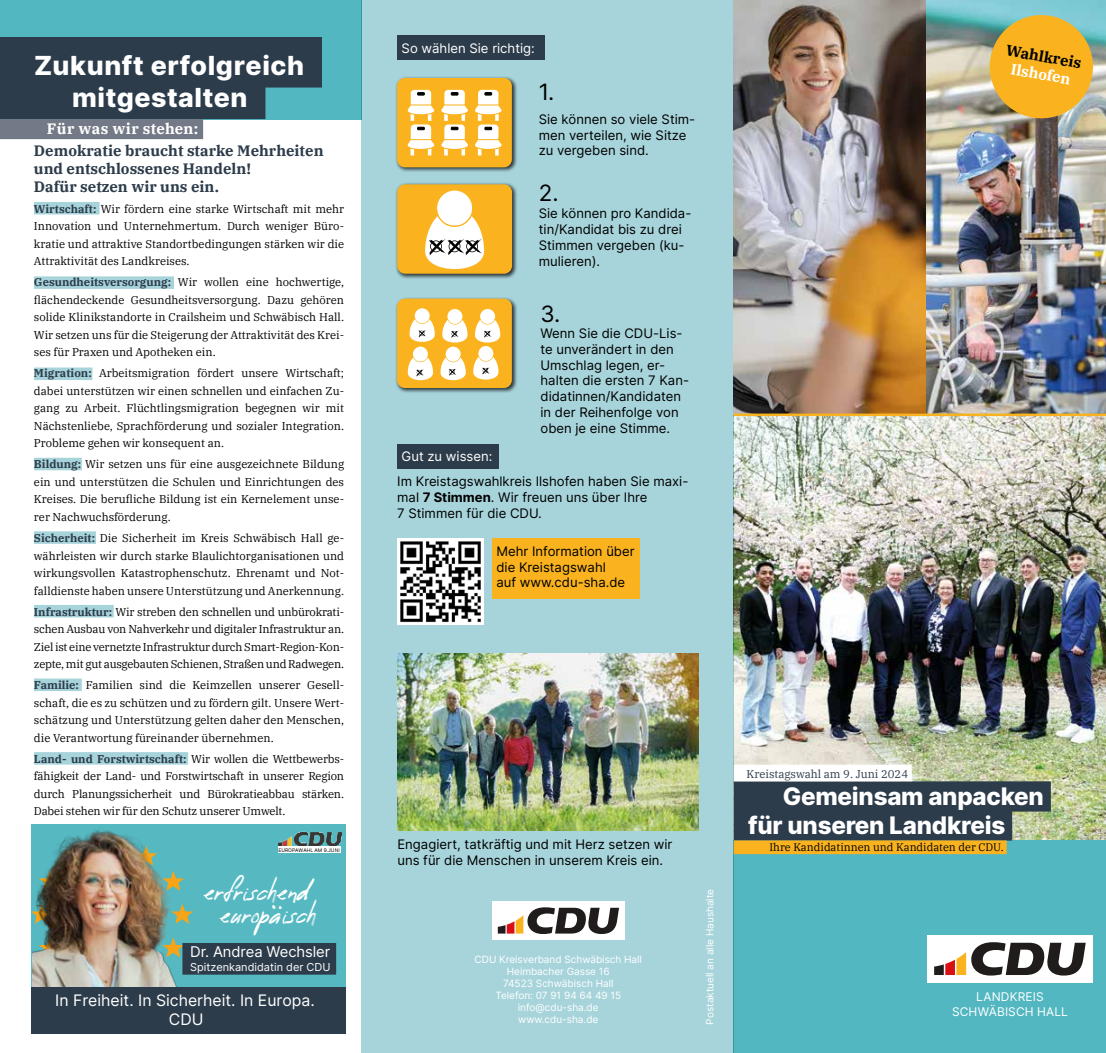
<style>
.page{position:relative;width:1106px;height:1053px;background:#fff}
.page>*{position:absolute;margin:0;border:0;box-sizing:border-box;transform-origin:0 0}
.t1{font:800 26.25px/31.5px "Inter";letter-spacing:.025em;color:#fff}
.t2{font:800 24.12px/29px "Inter";letter-spacing:-.01em;color:#fff}
.t3{font:23.25px "Reey";color:#fff}
.t4{font:22.5px "Inter";color:#000}
.t5{font:15.88px/19px "Inter";color:#fff;text-align:center}
.t6{font:700 15px/17.5px "IBM Plex Serif";color:#2d3c4b}
.t7{font:700 15px "IBM Plex Serif";letter-spacing:.02em;color:#fff}
.t8{font:700 15px "IBM Plex Serif";color:#000}
.t9{font:14.75px "Inter";letter-spacing:-.005em;color:#fff}
.t10{font:13.12px/15.8px "Inter";color:#000}
.t11{font:13.12px "Inter";color:#fff}
.t12{font:12px/14.4px "Inter";letter-spacing:.015em;color:#fff;text-align:center}
.t13{font:11.25px/17.5px "IBM Plex Serif";color:#000;text-align:justify}
.t14{font:11.25px "IBM Plex Serif";color:#2d3c4b}
.t15{font:11px "Inter";color:#fff}
.t16{font:10.88px "IBM Plex Serif";color:#000}
.t17{font:10px/12px "Inter";color:#fff;text-align:center}
.t18{font:5px "Inter";color:#000}
.s1{font-weight:700;color:#2d3c4b}
.s2{font-weight:700}
</style>
<div class="page">
<img style="left:733px;top:0;width:373px;height:840px">
<div style="left:0;top:0;width:361px;height:119px;background:#52b7c1"></div>
<div style="left:0;top:37px;width:322px;height:51px;background:#2d3c4b"></div>
<div style="left:0;top:68px;width:265px;height:51px;background:#2d3c4b"></div>
<div style="left:0;top:119px;width:203px;height:20px;background:#737986"></div>
<div style="left:34px;top:202px;width:66px;height:12px;background:#a7d4db"></div>
<div style="left:34px;top:276px;width:140px;height:13px;background:#a7d4db"></div>
<div style="left:34px;top:367px;width:58px;height:13px;background:#a7d4db"></div>
<div style="left:34px;top:457px;width:48px;height:13px;background:#a7d4db"></div>
<div style="left:34px;top:531px;width:62px;height:13px;background:#a7d4db"></div>
<div style="left:34px;top:605px;width:80px;height:12px;background:#a7d4db"></div>
<div style="left:34px;top:678px;width:48px;height:13px;background:#a7d4db"></div>
<div style="left:34px;top:752px;width:154px;height:12px;background:#a7d4db"></div>
<div style="left:32px;top:824px;width:314px;height:163px;background:#56b9c2"></div>
<img style="left:32px;top:829px;width:204px;height:158px">
<div style="left:32px;top:987px;width:314px;height:46px;background:#2d3c4b"></div>
<div style="left:182px;top:942px;width:154px;height:32px;background:#2d3c4b"></div>
<img style="left:278px;top:831px;width:63px;height:15px">
<div style="left:278px;top:846px;width:63px;height:6px;background:#fff"></div>
<div style="left:733px;top:840px;width:373px;height:212px;background:#52b7c1"></div>
<svg style="left:984px;top:10px;width:113px;height:112px;background:#d6b24f"></svg>
<div style="left:361px;top:0;width:372px;height:1052px;background:#a7d4db"></div>
<div style="left:492px;top:901px;width:133px;height:38px;background:#fff"></div>
<svg style="left:498px;top:907px;width:121px;height:26px"></svg>
<div style="left:734px;top:781px;width:316px;height:30px;background:#2d3c4b"></div>
<div style="left:734px;top:810px;width:278px;height:30px;background:#2d3c4b"></div>
<div style="left:733px;top:840px;width:273px;height:14px;background:#fab31e"></div>
<div style="left:734px;top:764px;width:177px;height:17px;background:#fff"></div>
<div style="left:927px;top:935px;width:165px;height:47px;background:#fff"></div>
<svg style="left:934px;top:942px;width:151px;height:33px"></svg>
<div style="left:397px;top:35px;width:148px;height:25px;background:#2d3c4b"></div>
<div style="left:397px;top:444px;width:102px;height:24px;background:#2d3c4b"></div>
<div style="left:395px;top:76px;width:122px;height:97px;background:#000;opacity:.75"></div>
<div style="left:397px;top:78px;width:115px;height:89px;background:#fab31e;border-radius:8px"></div>
<svg style="left:407px;top:90px;width:27px;height:65px"></svg>
<svg style="left:441px;top:90px;width:27px;height:65px"></svg>
<svg style="left:475px;top:90px;width:27px;height:65px"></svg>
<div style="left:395px;top:182px;width:122px;height:97px;background:#000;opacity:.75"></div>
<div style="left:397px;top:184px;width:115px;height:90px;background:#fab31e;border-radius:8px"></div>
<div style="left:437px;top:190px;width:35px;height:35px;background:#fff;border-radius:50%"></div>
<svg style="left:425px;top:216px;width:59px;height:59px"></svg>
<img style="left:397px;top:538px;width:86px;height:86px">
<div style="left:492px;top:538px;width:148px;height:60px;background:#fab31e"></div>
<div style="left:395px;top:296px;width:122px;height:98px;background:#000;opacity:.75"></div>
<div style="left:397px;top:298px;width:115px;height:90px;background:#fab31e;border-radius:8px"></div>
<div style="left:415px;top:308px;width:14px;height:15px;background:#fff;border-radius:50%"></div>
<div style="left:478px;top:346px;width:15px;height:15px;background:#fff;border-radius:50%"></div>
<div style="left:445px;top:346px;width:15px;height:15px;background:#fff;border-radius:50%"></div>
<div style="left:413px;top:346px;width:15px;height:15px;background:#fff;border-radius:50%"></div>
<div style="left:480px;top:309px;width:15px;height:15px;background:#fff;border-radius:50%"></div>
<div style="left:447px;top:309px;width:15px;height:15px;background:#fff;border-radius:50%"></div>
<svg style="left:442px;top:320px;width:25px;height:23px"></svg>
<svg style="left:409px;top:319px;width:26px;height:23px"></svg>
<svg style="left:475px;top:320px;width:25px;height:23px"></svg>
<svg style="left:408px;top:357px;width:25px;height:24px"></svg>
<svg style="left:440px;top:357px;width:26px;height:24px"></svg>
<svg style="left:473px;top:357px;width:25px;height:23px"></svg>
<hr style="left:733px;top:413px;width:373px;height:3px;background:#fab31e">
<img style="left:397px;top:653px;width:301px;height:177px">
<h1 class="t1" style="left:72px;top:49px;width:233px;text-indent:-38px">Zukunft erfolgreich mitgestalten</h1>
<h3 class="t7" style="left:47px;top:117px;width:153px">Für was wir stehen:</h3>
<h3 class="t6" style="left:34px;top:141px;width:291px">Demokratie braucht starke Mehrheiten und entschlossenes Handeln!<br>Dafür setzen wir uns ein.</h3>
<p class="t13" style="left:34px;top:199px;width:312px"><span class="s1">Wirtschaft:</span> Wir fördern eine starke Wirtschaft mit mehr Innovation und Unternehmertum. Durch weniger Büro&shy;kratie und attraktive Standortbedingungen stärken wir die Attraktivität des Landkreises.</p>
<p class="t13" style="left:34px;top:272px;width:312px"><span class="s1">Gesundheitsversorgung:</span> Wir wollen eine hochwertige, flächendeckende Gesundheitsversorgung. Dazu gehören solide Klinikstandorte in Crailsheim und Schwäbisch Hall.<br>Wir setzen uns für die Steigerung der Attraktivität des Krei&shy;ses für Praxen und Apotheken ein.</p>
<p class="t13" style="left:34px;top:363px;width:312px"><span class="s1">Migration:</span> Arbeitsmigration fördert unsere Wirtschaft; dabei unterstützen wir einen schnellen und einfachen Zu&shy;gang zu Arbeit. Flüchtlingsmigration begegnen wir mit Nächstenliebe, Sprachförderung und sozialer Integration.<br>Probleme gehen wir konsequent an.</p>
<p class="t13" style="left:34px;top:454px;width:312px"><span class="s1">Bildung:</span> Wir setzen uns für eine ausgezeichnete Bildung ein und unterstützen die Schulen und Einrichtungen des Kreises. Die berufliche Bildung ist ein Kernelement unse&shy;rer Nachwuchsförderung.</p>
<p class="t13" style="left:34px;top:528px;width:312px"><span class="s1">Sicherheit:</span> Die Sicherheit im Kreis Schwäbisch Hall ge&shy;währleisten wir durch starke Blaulichtorganisationen und wirkungsvollen Katastrophenschutz. Ehrenamt und Not&shy;falldienste haben unsere Unterstützung und Anerkennung.</p>
<p class="t13" style="left:34px;top:602px;width:312px"><span class="s1">Infrastruktur:</span> Wir streben den schnellen und unbürokrati&shy;schen Ausbau von Nahverkehr und digitaler Infrastruktur an.<br>Ziel ist eine vernetzte Infrastruktur durch Smart-Region-Kon&shy;zepte, mit gut ausgebauten Schienen, Straßen und Radwegen.</p>
<p class="t13" style="left:34px;top:675px;width:312px"><span class="s1">Familie:</span> Familien sind die Keimzellen unserer Gesell&shy;schaft, die es zu schützen und zu fördern gilt. Unsere Wert&shy;schätzung und Unterstützung gelten daher den Menschen, die Verantwortung füreinander übernehmen.</p>
<p class="t13" style="left:34px;top:749px;width:312px"><span class="s1">Land- und Forstwirtschaft:</span> Wir wollen die Wettbewerbs&shy;fähigkeit der Land- und Forstwirtschaft in unserer Region durch Planungssicherheit und Bürokratieabbau stärken.<br>Dabei stehen wir für den Schutz unserer Umwelt.</p>
<p class="t18" style="left:278px;top:846px;width:63px">EUROPAWAHL AM 9.JUNI</p>
<h3 class="t3" style="left:204px;top:879px;width:107px">erfrischend</h3>
<h3 class="t3" style="left:220px;top:902px;width:98px">europäisch</h3>
<h3 class="t9" style="left:190px;top:941px;width:142px">Dr. Andrea Wechsler</h3>
<p class="t15" style="left:190px;top:958px;width:142px">Spitzenkandidatin der CDU</p>
<h3 class="t5" style="left:55px;top:990px;width:261px">In Freiheit. In Sicherheit. In Europa.<br>CDU</h3>
<p class="t11" style="left:401px;top:38px;width:135px">So wählen Sie richtig:</p>
<p class="t11" style="left:401px;top:447px;width:92px">Gut zu wissen:</p>
<h3 class="t4" style="left:539px;top:75px;width:17px">1.</h3>
<p class="t10" style="left:539px;top:111px;width:158px">Sie können so viele Stim&shy;men verteilen, wie Sitze zu vergeben sind.</p>
<h3 class="t4" style="left:539px;top:176px;width:21px">2.</h3>
<p class="t10" style="left:539px;top:205px;width:154px">Sie können pro Kandida&shy;tin/Kandidat bis zu drei<br>Stimmen vergeben (ku&shy;mulieren).</p>
<h3 class="t4" style="left:540px;top:298px;width:22px">3.</h3>
<p class="t10" style="left:540px;top:325px;width:150px">Wenn Sie die CDU-Lis&shy;te unverändert in den<br>Umschlag legen, er&shy;halten die ersten 7 Kan&shy;didatinnen/Kandidaten in der Reihenfolge von oben je eine Stimme.</p>
<p class="t10" style="left:397px;top:473px;width:293px">Im Kreistagswahlkreis Ilshofen haben Sie maxi&shy;mal <span class="s2">7 Stimmen</span>. Wir freuen uns über Ihre<br>7 Stimmen für die CDU.</p>
<p class="t10" style="left:496px;top:543px;width:140px">Mehr Information über die Kreistagswahl<br>auf www.cdu-sha.de</p>
<h3 class="t8" style="left:1008px;top:38px;width:77px;rotate:10deg">Wahlkreis</h3>
<h3 class="t7" style="left:1013px;top:57px;width:62px;rotate:10deg">Ilshofen</h3>
<p class="t10" style="left:397px;top:835px;width:277px">Engagiert, tatkräftig und mit Herz setzen wir uns für die Menschen in unserem Kreis ein.</p>
<p class="t17" style="left:474px;top:953px;width:169px">CDU Kreisverband Schwäbisch Hall<br>Heimbacher Gasse 16<br>74523 Schwäbisch Hall<br>Telefon: 07 91 94 64 49 15 info@cdu-sha.de<br>www.cdu-sha.de</p>
<p class="t17" style="left:703px;top:1024px;width:137px;rotate:-90deg">Postaktuell an alle Haushalte</p>
<p class="t14" style="left:746px;top:765px;width:163px">Kreistagswahl am 9. Juni 2024</p>
<h2 class="t2" style="left:748px;top:781px;width:297px;text-indent:35px">Gemeinsam anpacken für unseren Landkreis</h2>
<p class="t16" style="left:769px;top:838px;width:236px">Ihre Kandidatinnen und Kandidaten der CDU.</p>
<p class="t12" style="left:952px;top:989px;width:117px">LANDKREIS<br>SCHWÄBISCH HALL</p>
</div>
